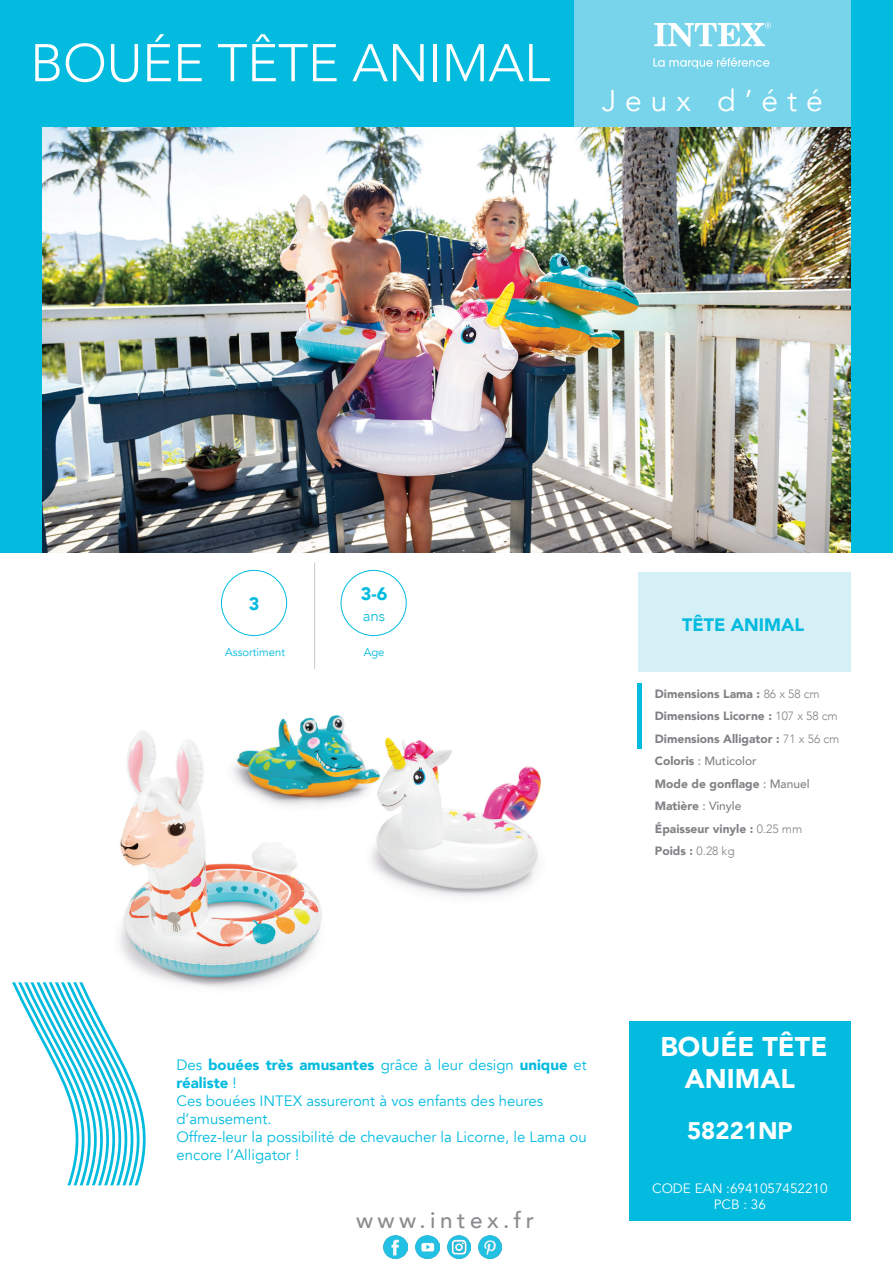
<style>
.page{position:relative;width:893px;height:1263px;background:#fff}
.page>*{position:absolute;margin:0;border:0;box-sizing:border-box;transform-origin:0 0}
.t1{font:300 52.5px "Avenir";letter-spacing:-.005em;color:#fff}
.t2{font:30px "Avenir";letter-spacing:.3em;color:#fff}
.t3{font:900 27px/32.4px "Avenir";color:#fff;text-align:center}
.t4{font:900 24px "Avenir";color:#fff}
.t5{font:500 22.5px "Avenir";letter-spacing:.2em;color:#8a8c8f}
.t6{font:900 18px "Avenir";color:#02bbdf}
.t7{font:15px/18px "Avenir";color:#02bbdf}
.t8{font:300 15px "Avenir";color:#02bbdf}
.t9{font:13.5px/16.2px "Avenir";color:#fff;text-align:center}
.t10{font:900 12px/22.5px "Avenir";color:#808285}
.t11{font:11.25px "Avenir";color:#02bbdf}
.s1{font-weight:300}
.s2{font-weight:500}
.s3{font-weight:900}
</style>
<div class="page">
<div style="left:621px;top:1020px;width:229px;height:200px;background:#02bbdf"></div>
<div style="left:43px;top:1012px;width:586px;height:215px;background:#fff"></div>
<div style="left:0;top:0;width:893px;height:553px;background:#02bbdf"></div>
<div style="left:574px;top:0;width:276px;height:128px;background:#77d4eb"></div>
<svg style="left:654px;top:22px;width:117px;height:24px"></svg>
<svg style="left:653px;top:57px;width:116px;height:12px"></svg>
<img style="left:43px;top:128px;width:807px;height:425px">
<hr style="left:314px;top:563px;width:1px;height:106px;background:#c7c8ca">
<div style="left:638px;top:572px;width:212px;height:100px;background:#d5eff7"></div>
<img style="left:120px;top:715px;width:421px;height:273px">
<hr style="left:638px;top:683px;width:4px;height:66px;background:#02bbdf">
<div style="left:221px;top:570px;width:66px;height:66px;border:1px solid #02bbdf;border-radius:50%"></div>
<div style="left:341px;top:570px;width:66px;height:66px;border:1px solid #02bbdf;border-radius:50%"></div>
<img style="left:384px;top:1235px;width:23px;height:24px">
<img style="left:416px;top:1235px;width:23px;height:24px">
<img style="left:448px;top:1235px;width:23px;height:24px">
<img style="left:478px;top:1235px;width:24px;height:24px">
<svg style="left:12px;top:982px;width:142px;height:203px"></svg>
<h1 class="t1" style="left:30px;top:32px;width:522px">BOUÉE TÊTE ANIMAL</h1>
<h2 class="t2" style="left:602px;top:83px;width:223px">Jeux d’été</h2>
<p class="t6" style="left:249px;top:588px;width:12px">3</p>
<p class="t6" style="left:361px;top:578px;width:28px">3-6</p>
<p class="t8" style="left:363px;top:607px;width:24px">ans</p>
<p class="t11" style="left:225px;top:645px;width:61px">Assortiment</p>
<p class="t11" style="left:364px;top:645px;width:22px">Age</p>
<p class="t6" style="left:682px;top:609px;width:124px">TÊTE ANIMAL</p>
<p class="t10" style="left:655px;top:682px;width:186px">Dimensions Lama : <span class="s1">86 x 58 cm<br></span>Dimensions Licorne : <span class="s1">107 x 58 cm<br></span>Dimensions Alligator : <span class="s1">71 x 56 cm<br></span>Coloris <span class="s2">: Muticolor<br></span>Mode de gonflage <span class="s2">: Manuel<br></span>Matière <span class="s2">: Vinyle<br></span>Épaisseur vinyle : <span class="s1">0.25 mm<br></span>Poids : <span class="s1">0.28 kg</span></p>
<p class="t7" style="left:176px;top:1056px;width:412px">Des <span class="s3">bouées très amusantes</span> grâce à leur design <span class="s3">unique</span> et <span class="s3">réaliste</span> !<br>Ces bouées INTEX assureront à vos enfants des heures d’amusement.<br>Offrez-leur la possibilité de chevaucher la Licorne, le Lama ou encore l’Alligator !</p>
<h3 class="t5" style="left:356px;top:1201px;width:180px">www.intex.fr</h3>
<h3 class="t3" style="left:660px;top:1030px;width:168px">BOUÉE TÊTE<br>ANIMAL</h3>
<h3 class="t4" style="left:687px;top:1110px;width:107px">58221NP</h3>
<p class="t9" style="left:652px;top:1180px;width:177px">CODE EAN :6941057452210<br>PCB : 36</p>
</div>
